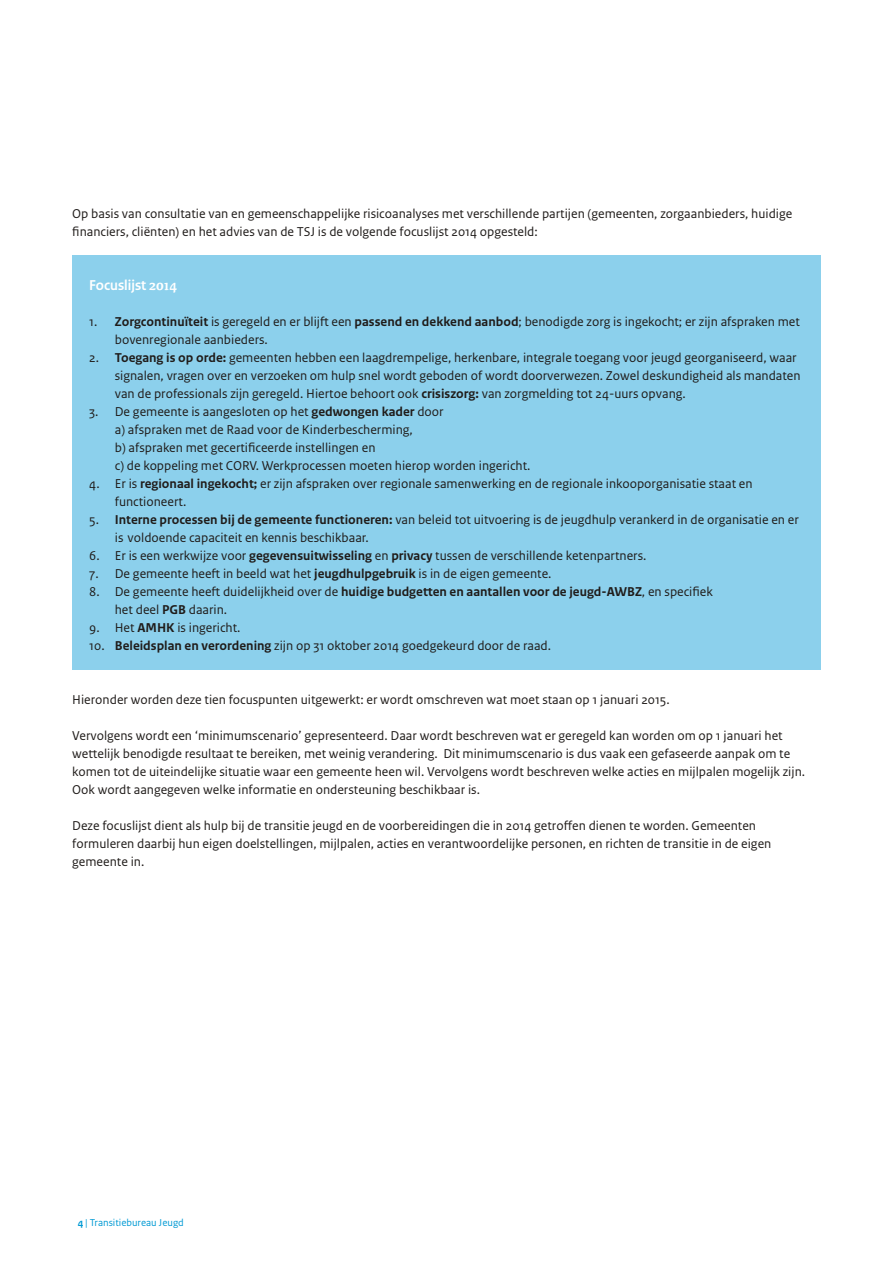
<style>
.page{position:relative;width:893px;height:1263px;background:#fff}
.page>*{position:absolute;margin:0;border:0;box-sizing:border-box;transform-origin:0 0}
.t1{font:700 15px "Rijksoverheid Sans Heading";color:#fff}
.t2{font:13.5px/18px "Rijksoverheid Sans Text";color:#201c1a}
.t3{font:10.5px "Rijksoverheid Sans Text";color:#009ad4}
.s1{font-family:"Rijksoverheid Serif"}
.s2{font-weight:700}
</style>
<div class="page">
<div style="left:72px;top:255px;width:749px;height:414px;background:#8cd0ec"></div>
<p class="t2" style="left:72px;top:205px;width:722px">Op basis van consultatie van en gemeenschappelijke risicoanalyses met verschillende partijen (gemeenten, zorgaanbieders, huidige financiers, cliënten) en het advies van de TSJ is de volgende focuslijst 2014 opgesteld:</p>
<p class="t1" style="left:89px;top:277px;width:89px">Focuslijst <span class="s1">2014</span></p>
<p class="t2" style="left:115px;top:313px;width:687px;text-indent:-26px">1. <span class="s2">Zorgcontinuïteit</span> is geregeld en er blijft een <span class="s2">passend en dekkend aanbod</span>; benodigde zorg is ingekocht; er zijn afspraken met bovenregionale aanbieders.</p>
<p class="t2" style="left:115px;top:349px;width:687px;text-indent:-26px">2. <span class="s2">Toegang is op orde:</span> gemeenten hebben een laagdrempelige, herkenbare, integrale toegang voor jeugd georganiseerd, waar signalen, vragen over en verzoeken om hulp snel wordt geboden of wordt doorverwezen. Zowel deskundigheid als mandaten van de professionals zijn geregeld. Hiertoe behoort ook <span class="s2">crisiszorg:</span> van zorgmelding tot 24-uurs opvang.</p>
<p class="t2" style="left:115px;top:403px;width:417px;text-indent:-26px">3. De gemeente is aangesloten op het <span class="s2">gedwongen kader</span> door<br>a) afspraken met de Raad voor de Kinderbescherming,<br>b) afspraken met gecertificeerde instellingen en<br>c) de koppeling met CORV. Werkprocessen moeten hierop worden ingericht.</p>
<p class="t2" style="left:115px;top:475px;width:639px;text-indent:-26px">4. Er is <span class="s2">regionaal ingekocht;</span> er zijn afspraken over regionale samenwerking en de regionale inkooporganisatie staat en functioneert.</p>
<p class="t2" style="left:115px;top:511px;width:686px;text-indent:-26px">5. <span class="s2">Interne processen bij de gemeente functioneren:</span> van beleid tot uitvoering is de jeugdhulp verankerd in de organisatie en er is voldoende capaciteit en kennis beschikbaar.</p>
<p class="t2" style="left:89px;top:547px;width:559px">6. Er is een werkwijze voor <span class="s2">gegevensuitwisseling</span> en <span class="s2">privacy</span> tussen de verschillende ketenpartners.</p>
<p class="t2" style="left:89px;top:565px;width:464px">7. De gemeente heeft in beeld wat het <span class="s2">jeugdhulpgebruik</span> is in de eigen gemeente.</p>
<p class="t2" style="left:115px;top:583px;width:599px;text-indent:-26px">8. De gemeente heeft duidelijkheid over de <span class="s2">huidige budgetten en aantallen voor de jeugd-AWBZ</span>, en specifiek het deel <span class="s2">PGB</span> daarin.</p>
<p class="t2" style="left:89px;top:619px;width:153px">9. Het <span class="s2">AMHK</span> is ingericht.</p>
<p class="t2" style="left:89px;top:637px;width:463px">10. <span class="s2">Beleidsplan en verordening</span> zijn op 31 oktober 2014 goedgekeurd door de raad.</p>
<p class="t2" style="left:72px;top:691px;width:599px">Hieronder worden deze tien focuspunten uitgewerkt: er wordt omschreven wat moet staan op 1 januari 2015.</p>
<p class="t2" style="left:72px;top:727px;width:734px">Vervolgens wordt een ‘minimumscenario’ gepresenteerd. Daar wordt beschreven wat er geregeld kan worden om op 1 januari het wettelijk benodigde resultaat te bereiken, met weinig verandering. Dit minimumscenario is dus vaak een gefaseerde aanpak om te komen tot de uiteindelijke situatie waar een gemeente heen wil. Vervolgens wordt beschreven welke acties en mijlpalen mogelijk zijn.<br>Ook wordt aangegeven welke informatie en ondersteuning beschikbaar is.</p>
<p class="t2" style="left:72px;top:817px;width:701px">Deze focuslijst dient als hulp bij de transitie jeugd en de voorbereidingen die in 2014 getroffen dienen te worden. Gemeenten formuleren daarbij hun eigen doelstellingen, mijlpalen, acties en verantwoordelijke personen, en richten de transitie in de eigen gemeente in.</p>
<p class="t3" style="left:78px;top:1216px;width:108px"><span class="s2">4</span> | Transitiebureau Jeugd</p>
</div>
